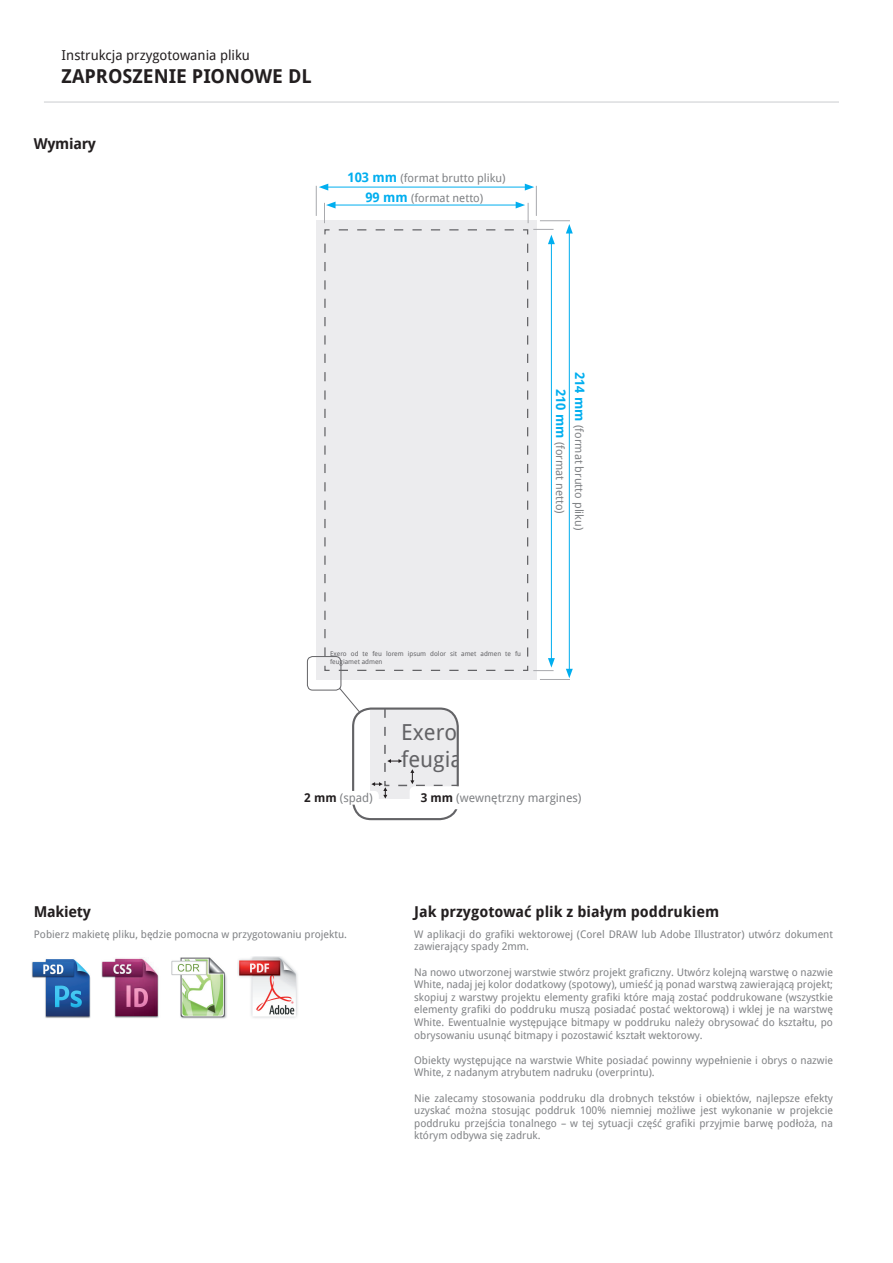
<style>
.page{position:relative;width:893px;height:1263px;background:#fff}
.page>*{position:absolute;margin:0;border:0;box-sizing:border-box;transform-origin:0 0}
.t1{font:22.05px/26.5px "Droid Sans";color:#636366}
.t2{font:700 19.2px "Droid Sans";color:#231f20}
.t3{font:700 15px "Droid Sans";color:#231f20}
.t4{font:13.65px "Droid Sans";color:#231f20}
.t5{font:12px "Droid Sans";color:#808285}
.t6{font:11.4px/19.4px "Droid Sans";color:#808285;text-align:center}
.t7{font:10.5px/12.6px "Droid Sans";color:#808285}
.t8{font:6.6px/7.9px "Droid Sans";color:#636366}
.s1{font-weight:700;font-size:13.05px;color:#00aeef}
.s2{font-weight:700;color:#231f20}
</style>
<div class="page">
<hr style="left:44px;top:101px;width:795px;height:2px;background:#dcdddf">
<div style="left:316px;top:221px;width:220px;height:459px;background:#ececee"></div>
<svg style="left:324px;top:229px;width:203px;height:443px"></svg>
<hr style="left:326px;top:187px;width:201px;height:1px;background:#00aeef">
<svg style="left:319px;top:184px;width:9px;height:7px"></svg>
<svg style="left:525px;top:184px;width:9px;height:7px"></svg>
<hr style="left:333px;top:205px;width:185px;height:1px;background:#00aeef">
<hr style="left:316px;top:186px;width:1px;height:30px;background:#a8a9ad">
<svg style="left:324px;top:202px;width:12px;height:21px"></svg>
<svg style="left:516px;top:202px;width:13px;height:21px"></svg>
<hr style="left:536px;top:186px;width:1px;height:30px;background:#a8a9ad">
<hr style="left:569px;top:231px;width:1px;height:440px;background:#00aeef">
<svg style="left:566px;top:669px;width:7px;height:9px"></svg>
<svg style="left:566px;top:224px;width:7px;height:9px"></svg>
<hr style="left:540px;top:679px;width:30px;height:1px;background:#a8a9ad">
<svg style="left:527px;top:229px;width:28px;height:442px"></svg>
<hr style="left:540px;top:220px;width:30px;height:1px;background:#a8a9ad">
<img style="left:171px;top:957px;width:56px;height:62px">
<img style="left:101px;top:958px;width:58px;height:60px">
<img style="left:237px;top:957px;width:61px;height:61px">
<img style="left:31px;top:959px;width:60px;height:59px">
<div style="left:307px;top:656px;width:34px;height:34px;border:1px solid #636366;border-radius:5px"></div>
<svg style="left:338px;top:687px;width:23px;height:27px"></svg>
<div style="left:352px;top:707px;width:107px;height:113px;border:2px solid #636366;border-radius:18px"></div>
<div style="left:410px;top:786px;width:183px;height:23px;background:#fff;border-radius:5px"></div>
<svg style="left:370px;top:708px;width:88px;height:91px;background:#e5e5e7"></svg>
<div style="left:300px;top:791px;width:79px;height:14px;background:#fff;border-radius:4px"></div>
<h3 class="t4" style="left:62px;top:45px;width:190px">Instrukcja przygotowania pliku</h3>
<h2 class="t2" style="left:62px;top:62px;width:144px">Zaproszenie PIONO</h2>
<h2 class="t2" style="left:254px;top:62px;width:59px">WE DL</h2>
<h3 class="t3" style="left:34px;top:133px;width:64px">Wymiary</h3>
<p class="t6" style="left:347px;top:168px;width:160px"><span class="s1">103 mm</span> (format brutto pliku)<br><span class="s1">99 mm</span> (format netto)</p>
<p class="t6" style="left:589px;top:372px;width:160px;rotate:90deg"><span class="s1">214 mm</span> (format brutto pliku)<br><span class="s1">210 mm</span> (format netto)</p>
<p class="t8" style="left:330px;top:649px;width:193px">Exero od te feu lorem ipsum dolor sit amet admen te fu feugiamet admen</p>
<h1 class="t1" style="left:401px;top:718px;width:101px">Exero od feugiamet</h1>
<p class="t5" style="left:304px;top:790px;width:70px"><span class="s2">2 mm</span> (spad)</p>
<p class="t5" style="left:421px;top:790px;width:162px"><span class="s2">3 mm</span> (wewnętrzny margines)</p>
<h3 class="t3" style="left:34px;top:901px;width:58px">Makiety</h3>
<p class="t7" style="left:34px;top:927px;width:315px">Pobierz makietę pliku, będzie pomocna w przygotowaniu projektu.</p>
<h3 class="t3" style="left:414px;top:901px;width:307px">Jak przygotować plik z białym poddrukiem</h3>
<p class="t7" style="left:414px;top:927px;width:420px">W aplikacji do grafiki wektorowej (Corel DRAW lub Adobe Illustrator) utwórz dokument zawierający spady 2mm.</p>
<p class="t7" style="left:414px;top:965px;width:420px;text-align:justify">Na nowo utworzonej warstwie stwórz projekt graficzny. Utwórz kolejną warstwę o nazwie White, nadaj jej kolor dodatkowy (spotowy), umieść ją ponad warstwą zawierającą projekt; skopiuj z warstwy projektu elementy grafiki które mają zostać poddrukowane (wszystkie elementy grafiki do poddruku muszą posiadać postać wektorową) i wklej je na warstwę White. Ewentualnie występujące bitmapy w poddruku należy obrysować do kształtu, po obrysowaniu usunąć bitmapy i pozostawić kształt wektorowy.</p>
<p class="t7" style="left:414px;top:1053px;width:420px">Obiekty występujące na warstwie White posiadać powinny wypełnienie i obrys o nazwie<br>White, z nadanym atrybutem nadruku (overprintu).</p>
<p class="t7" style="left:414px;top:1091px;width:420px;text-align:justify">Nie zalecamy stosowania poddruku dla drobnych tekstów i obiektów, najlepsze efekty uzyskać można stosując poddruk 100% niemniej możliwe jest wykonanie w projekcie poddruku przejścia tonalnego – w tej sytuacji część grafiki przyjmie barwę podłoża, na którym odbywa się zadruk.</p>
</div>
